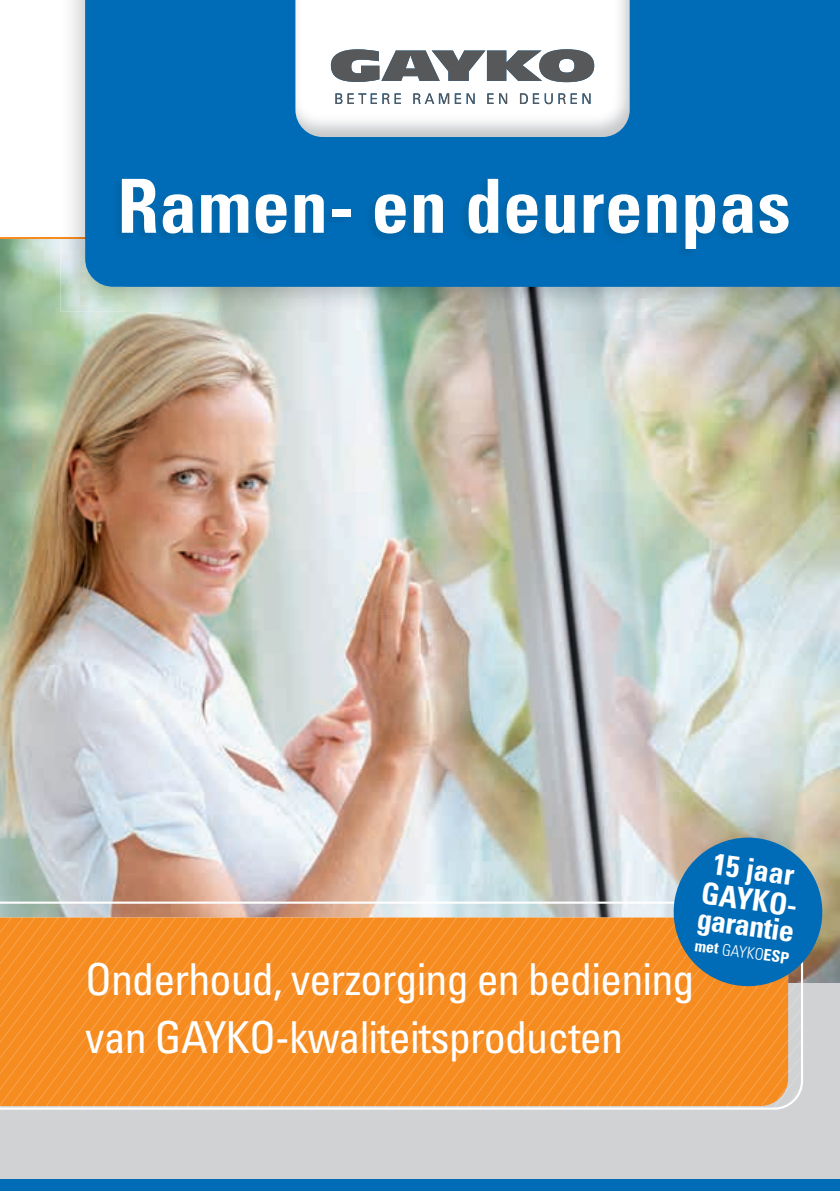
<style>
.page{position:relative;width:840px;height:1191px;background:#fff}
.page>*{position:absolute;margin:0;border:0;box-sizing:border-box;transform-origin:0 0}
.t1{font:700 condensed 74.6px "Univers";letter-spacing:.01em;color:#fff}
.t2{font:condensed 44px/58px "Univers";letter-spacing:-.02em;color:#fff}
.t3{font:700 condensed 30px/30px "Univers";color:#fff}
.t4{font:700 condensed 16px "Univers";color:#fff}
.s1{font-weight:300}
</style>
<div class="page">
<img style="left:0;top:239px;width:839px;height:744px">
<hr style="left:0;top:238px;width:839px;height:1px;background:#f68b1f">
<div style="left:0;top:983px;width:839px;height:208px;background:#d1d2d4"></div>
<img style="left:60px;top:239px;width:65px;height:73px">
<img style="left:125px;top:287px;width:714px;height:25px">
<img style="left:60px;top:0;width:25px;height:238px">
<svg style="left:71px;top:238px;width:14px;height:1px"></svg>
<div style="left:85px;top:0;width:754px;height:287px;background:#006cb7"></div>
<img style="left:112px;top:176px;width:677px;height:84px">
<img style="left:295px;top:0;width:334px;height:137px">
<img style="left:331px;top:49px;width:48px;height:33px">
<img style="left:381px;top:51px;width:50px;height:30px">
<img style="left:431px;top:51px;width:108px;height:30px">
<img style="left:539px;top:49px;width:55px;height:33px">
<svg style="left:335px;top:93px;width:65px;height:11px"></svg>
<svg style="left:413px;top:93px;width:61px;height:11px"></svg>
<svg style="left:487px;top:93px;width:6px;height:11px"></svg>
<svg style="left:499px;top:93px;width:8px;height:11px"></svg>
<svg style="left:519px;top:93px;width:33px;height:11px"></svg>
<svg style="left:558px;top:93px;width:18px;height:11px"></svg>
<svg style="left:582px;top:93px;width:8px;height:11px"></svg>
<svg style="left:0;top:831px;width:826px;height:277px;background:#d79c5f"></svg>
<div style="left:0;top:1179px;width:839px;height:12px;background:#006cb7"></div>
<h1 class="t1" style="left:117px;top:160px;width:674px">Ramen- en deurenpas</h1>
<p class="t3" style="left:707px;top:847px;width:103px;rotate:8deg">15 jaar<br>GAYKO-</p>
<p class="t3" style="left:699px;top:903px;width:99px;rotate:8deg">garantie</p>
<p class="t4" style="left:695px;top:935px;width:97px;rotate:8deg">met <span class="s1">GAYKO</span>ESP</p>
<p class="t2" style="left:85px;top:950px;width:610px">Onderhoud, verzorging en bediening van GAYKO-kwaliteitsproducten</p>
</div>
